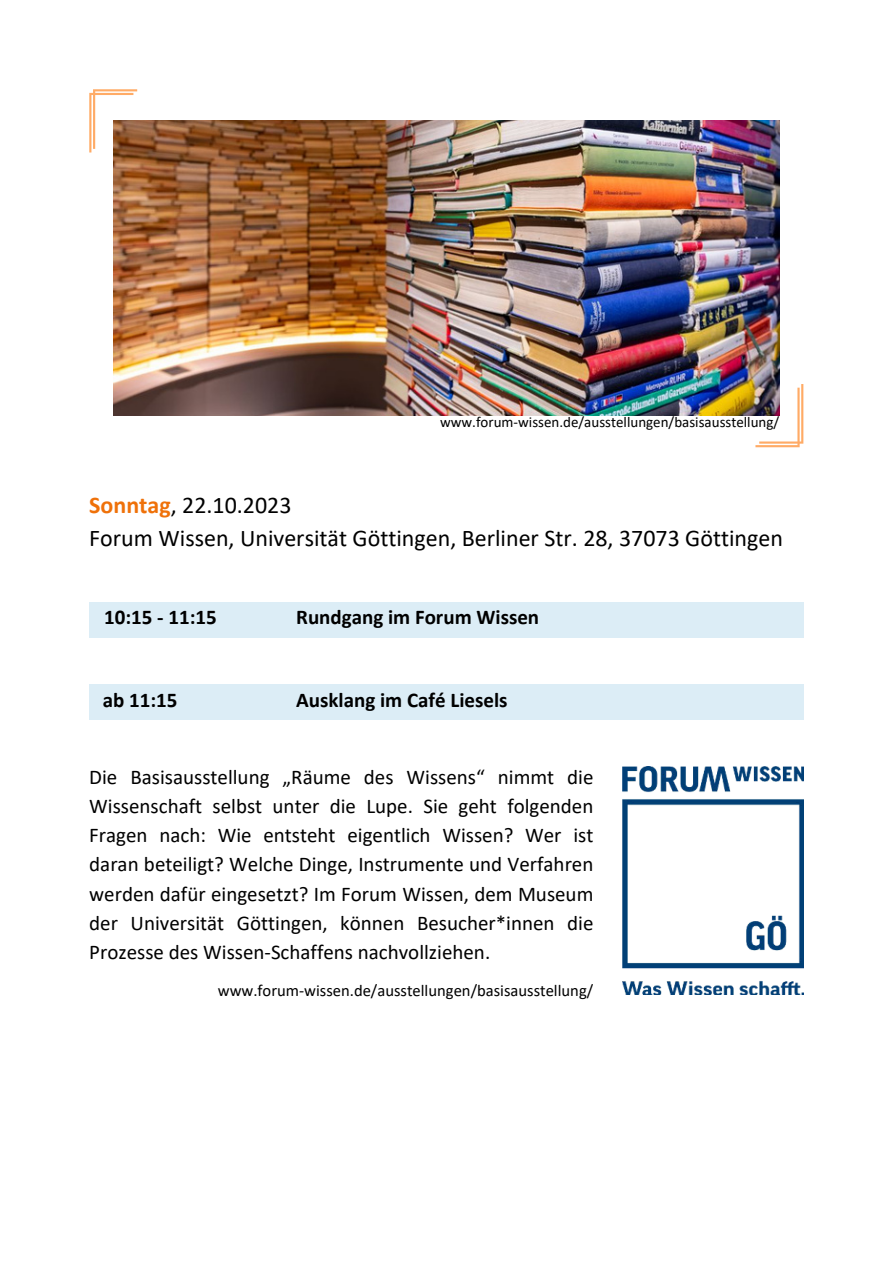
<style>
.page{position:relative;width:893px;height:1264px;background:#fff}
.page>*{position:absolute;margin:0;border:0;box-sizing:border-box;transform-origin:0 0}
.t1{font:24px/32.5px "Calibri";color:#000}
.t2{font:21px/29.2px "Calibri";color:#000;text-align:justify}
.t3{font:700 21px "Calibri";color:#000}
.t4{font:16.65px "Calibri";color:#000}
.t5{font:15px "Calibri";color:#000}
.s1{font-weight:700;color:#ef7109}
</style>
<div class="page">
<img style="left:113px;top:121px;width:666px;height:294px">
<img style="left:622px;top:766px;width:181px;height:228px">
<div style="left:89px;top:602px;width:714px;height:35px;background:#dcedf6"></div>
<div style="left:89px;top:684px;width:714px;height:35px;background:#dcedf6"></div>
<svg style="left:755px;top:384px;width:48px;height:63px"></svg>
<svg style="left:89px;top:89px;width:48px;height:63px"></svg>
<p class="t5" style="left:440px;top:411px;width:341px">www.forum-wissen.de/ausstellungen/basisausstellung/</p>
<p class="t1" style="left:89px;top:488px;width:695px"><span class="s1">Sonntag</span>, 22.10.2023<br>Forum Wissen, Universität Göttingen, Berliner Str. 28, 37073 Göttingen</p>
<p class="t3" style="left:104px;top:602px;width:114px">10:15 - 11:15</p>
<p class="t3" style="left:296px;top:602px;width:244px">Rundgang im Forum Wissen</p>
<p class="t3" style="left:103px;top:685px;width:76px">ab 11:15</p>
<p class="t3" style="left:296px;top:685px;width:213px">Ausklang im Café Liesels</p>
<p class="t2" style="left:89px;top:761px;width:505px">Die Basisausstellung „Räume des Wissens“ nimmt die Wissenschaft selbst unter die Lupe. Sie geht folgenden Fragen nach: Wie entsteht eigentlich Wissen? Wer ist daran beteiligt? Welche Dinge, Instrumente und Verfahren werden dafür eingesetzt? Im Forum Wissen, dem Museum der Universität Göttingen, können Besucher*innen die Prozesse des Wissen-Schaffens nachvollziehen.</p>
<p class="t4" style="left:218px;top:978px;width:377px">www.forum-wissen.de/ausstellungen/basisausstellung/</p>
</div>
